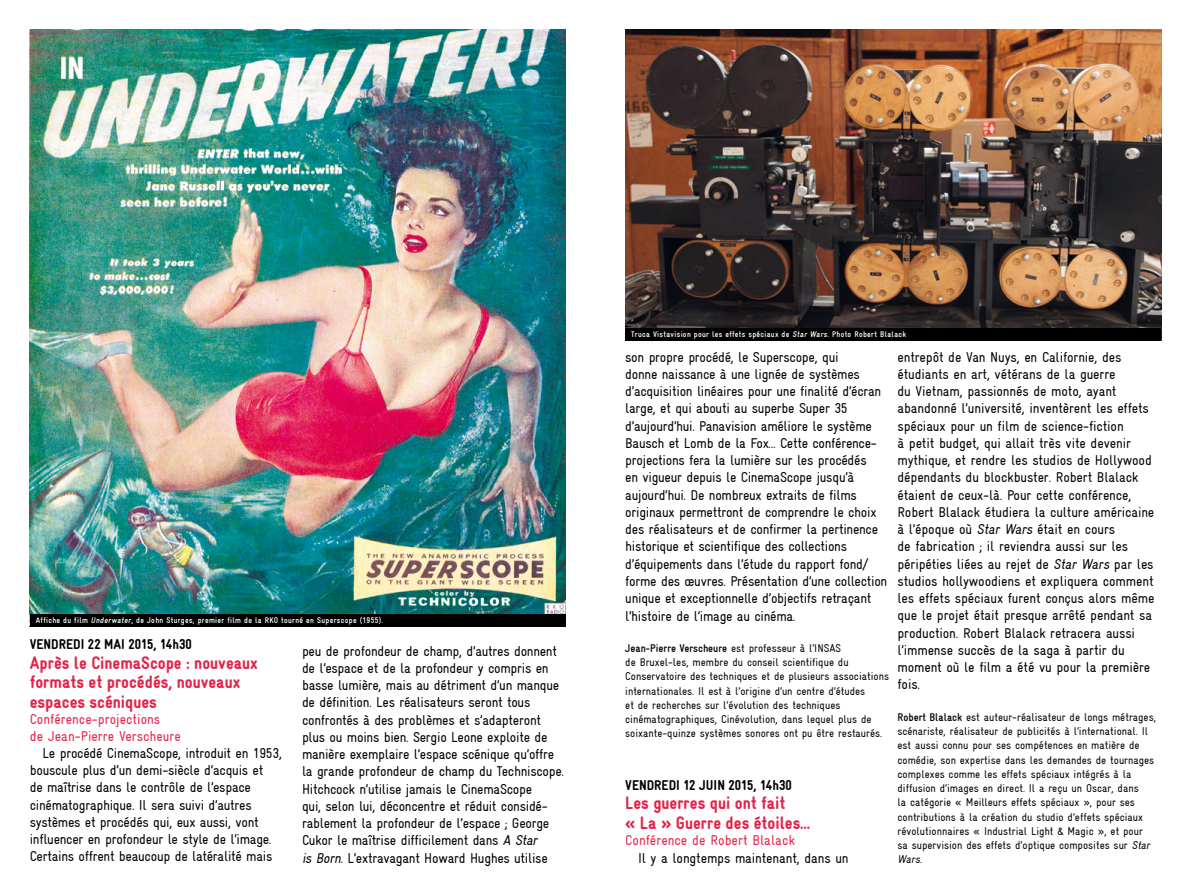
<style>
.page{position:relative;width:1191px;height:893px;background:#fff}
.page>*{position:absolute;margin:0;border:0;box-sizing:border-box;transform-origin:0 0}
.t1{font:900 condensed 18px/19.5px "Gravur";color:#e4234a}
.t2{font:condensed 14.25px/17.2px "Gravur";letter-spacing:-.02em;color:#000}
.t3{font:condensed 14.25px/16.5px "Gravur";color:#e4234a}
.t4{font:900 condensed 14.25px "Gravur";color:#000}
.t5{font:condensed 11.25px/14.2px "Gravur";color:#000}
.t6{font:700 condensed 8.25px "Gravur";letter-spacing:.04em;color:#fff}
.s1{font-style:italic}
.s2{font-weight:700}
</style>
<div class="page">
<img style="left:625px;top:30px;width:536px;height:298px">
<div style="left:625px;top:328px;width:536px;height:12px;background:#000"></div>
<img style="left:30px;top:30px;width:536px;height:584px">
<div style="left:30px;top:614px;width:536px;height:12px;background:#000"></div>
<p class="t6" style="left:36px;top:615px;width:349px">Affiche du film <span class="s1">Underwater</span>, de John Sturges, premier film de la RKO tourné en Superscope (1955).</p>
<p class="t4" style="left:30px;top:636px;width:163px">VENDREDI 22 MAI 2015, 14h30</p>
<p class="t1" style="left:30px;top:653px;width:230px">Après le CinemaScope : nouveaux formats et procédés, nouveaux espaces scéniques</p>
<p class="t3" style="left:30px;top:711px;width:153px">Conférence-projections<br>de Jean-Pierre Verscheure</p>
<p class="t2" style="left:30px;top:744px;width:254px;text-indent:13px">Le procédé CinemaScope, introduit en 1953, bouscule plus d’un demi-siècle d’acquis et<br>de maîtrise dans le contrôle de l’espace cinématographique. Il sera suivi d’autres systèmes et procédés qui, eux aussi, vont influencer en profondeur le style de l’image.<br>Certains offrent beaucoup de latéralité mais</p>
<p class="t2" style="left:302px;top:642px;width:263px">peu de profondeur de champ, d’autres donnent de l’espace et de la profondeur y compris en basse lumière, mais au détriment d’un manque de définition. Les réalisateurs seront tous confrontés à des problèmes et s’adapteront plus ou moins bien. Sergio Leone exploite de manière exemplaire l’espace scénique qu’offre la grande profondeur de champ du Techniscope.<br>Hitchcock n’utilise jamais le CinemaScope<br>qui, selon lui, déconcentre et réduit considé&shy;rablement la profondeur de l’espace ; George Cukor le maîtrise difficilement dans <span class="s1">A Star<br>is Born.</span> L’extravagant Howard Hughes utilise</p>
<p class="t6" style="left:631px;top:330px;width:276px">Truca Vistavision pour les effets spéciaux de <span class="s1">Star Wars.</span> Photo Robert Blalack</p>
<p class="t2" style="left:625px;top:348px;width:264px">son propre procédé, le Superscope, qui<br>donne naissance à une lignée de systèmes d’acquisition linéaires pour une finalité d’écran large, et qui abouti au superbe Super 35 d’aujourd’hui. Panavision améliore le système Bausch et Lomb de la Fox… Cette conférence&shy;projections fera la lumière sur les procédés<br>en vigueur depuis le CinemaScope jusqu’à aujourd’hui. De nombreux extraits de films originaux permettront de comprendre le choix des réalisateurs et de confirmer la pertinence historique et scientifique des collections d’équipements dans l’étude du rapport fond/ forme des œuvres. Présentation d’une collection unique et exceptionnelle d’objectifs retraçant l’histoire de l’image au cinéma.</p>
<p class="t5" style="left:625px;top:641px;width:265px"><span class="s2">Jean-Pierre Verscheure</span> est professeur à l’INSAS<br>de Bruxel-les, membre du conseil scientifique du Conservatoire des techniques et de plusieurs associations internationales. Il est à l’origine d’un centre d’études<br>et de recherches sur l’évolution des techniques cinématographiques, Cinévolution, dans lequel plus de soixante-quinze systèmes sonores ont pu être restaurés.</p>
<p class="t4" style="left:625px;top:777px;width:168px">VENDREDI 12 JUIN 2015, 14h30</p>
<p class="t1" style="left:625px;top:793px;width:186px">Les guerres qui ont fait<br>« La » Guerre des étoiles…</p>
<p class="t3" style="left:625px;top:832px;width:171px">Conférence de Robert Blalack</p>
<p class="t2" style="left:638px;top:849px;width:212px">Il y a longtemps maintenant, dans un</p>
<p class="t2" style="left:897px;top:348px;width:258px">entrepôt de Van Nuys, en Californie, des étudiants en art, vétérans de la guerre<br>du Vietnam, passionnés de moto, ayant abandonné l’université, inventèrent les effets spéciaux pour un film de science-fiction<br>à petit budget, qui allait très vite devenir mythique, et rendre les studios de Hollywood dépendants du blockbuster. Robert Blalack étaient de ceux-là. Pour cette conférence, Robert Blalack étudiera la culture américaine à l’époque où <span class="s1">Star Wars</span> était en cours<br>de fabrication ; il reviendra aussi sur les péripéties liées au rejet de <span class="s1">Star Wars</span> par les studios hollywoodiens et expliquera comment les effets spéciaux furent conçus alors même que le projet était presque arrêté pendant sa production. Robert Blalack retracera aussi l’immense succès de la saga à partir du moment où le film a été vu pour la première fois.</p>
<p class="t5" style="left:897px;top:710px;width:260px"><span class="s2">Robert Blalack</span> est auteur-réalisateur de longs métrages, scénariste, réalisateur de publicités à l’international. Il est aussi connu pour ses compétences en matière de comédie, son expertise dans les demandes de tournages complexes comme les effets spéciaux intégrés à la diffusion d’images en direct. Il a reçu un Oscar, dans<br>la catégorie « Meilleurs effets spéciaux », pour ses contributions à la création du studio d’effets spéciaux révolutionnaires « Industrial Light &amp; Magic », et pour sa supervision des effets d’optique composites sur <span class="s1">Star Wars</span>.</p>
</div>
